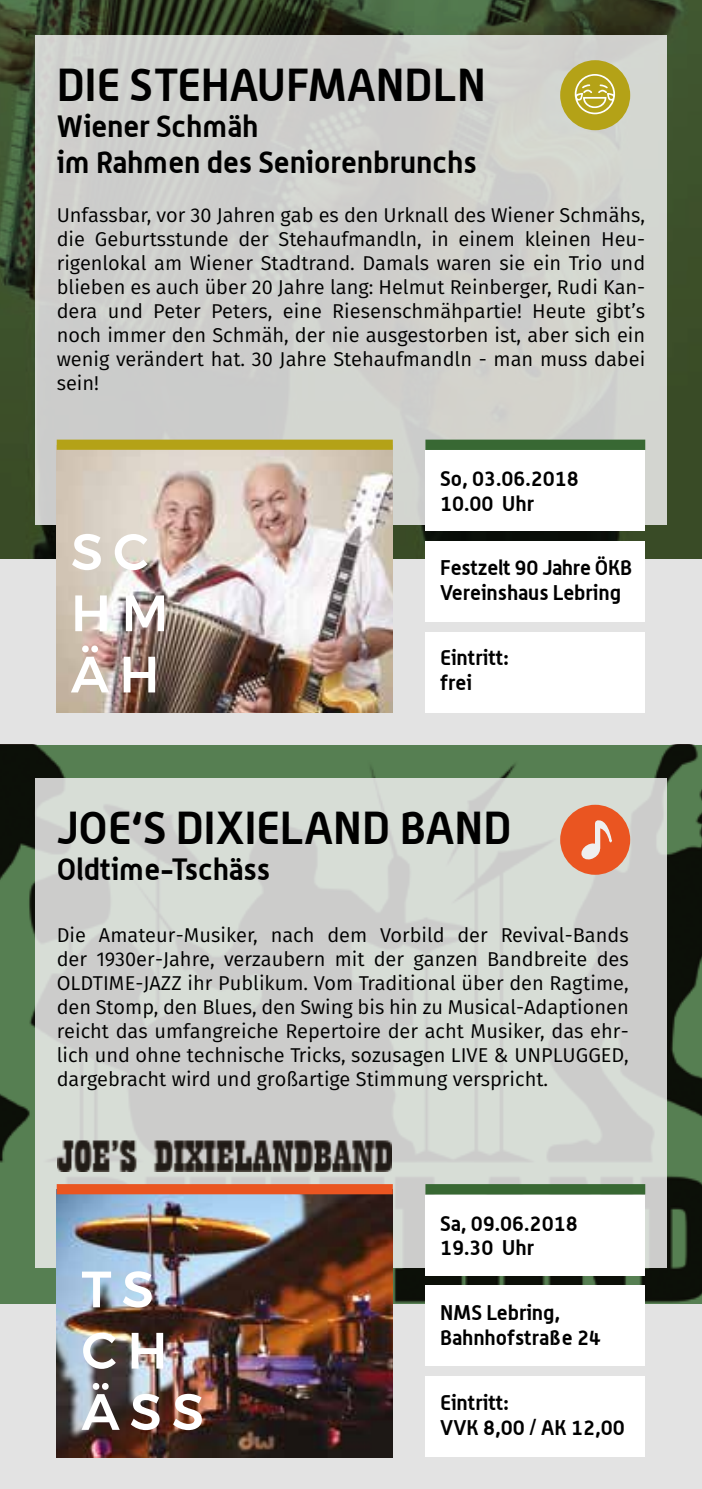
<style>
.page{position:relative;width:702px;height:1489px;background:#fff}
.page>*{position:absolute;margin:0;border:0;box-sizing:border-box;transform-origin:0 0}
.t1{font:500 51px/61.2px "Montserrat";letter-spacing:.2em;color:#fff}
.t2{font:700 45px "Alwyn";color:#000}
.t3{font:700 30px/36px "Alwyn";color:#000}
.t4{font:700 20.75px/24.8px "Alwyn";color:#000}
.t5{font:20px/24px "Fira Sans";color:#000;text-align:justify}
</style>
<div class="page">
<div style="left:0;top:1303px;width:702px;height:185px;background:#e3e3e3"></div>
<img style="left:0;top:0;width:702px;height:559px">
<div style="left:0;top:559px;width:702px;height:185px;background:#e3e3e3"></div>
<div style="left:35px;top:35px;width:631px;height:489px;background:#cfcfcc"></div>
<div style="left:425px;top:450px;width:220px;height:80px;background:#fff"></div>
<div style="left:425px;top:541px;width:220px;height:80px;background:#fff"></div>
<div style="left:425px;top:632px;width:220px;height:80px;background:#fff"></div>
<div style="left:425px;top:439px;width:220px;height:11px;background:#386833"></div>
<img style="left:57px;top:450px;width:336px;height:262px">
<div style="left:57px;top:439px;width:336px;height:11px;background:#b4a217"></div>
<img style="left:0;top:744px;width:702px;height:558px">
<div style="left:35px;top:778px;width:631px;height:489px;background:linear-gradient(to right,#d1d4d0,#d2d6d1)"></div>
<div style="left:425px;top:1194px;width:220px;height:81px;background:#fff"></div>
<div style="left:425px;top:1285px;width:220px;height:80px;background:#fff"></div>
<div style="left:425px;top:1376px;width:220px;height:80px;background:#fff"></div>
<div style="left:425px;top:1183px;width:220px;height:11px;background:#386833"></div>
<img style="left:57px;top:1194px;width:336px;height:262px">
<div style="left:57px;top:1183px;width:336px;height:11px;background:#ea5521"></div>
<div style="left:560px;top:804px;width:70px;height:70px;background:#ea5521;border-radius:50%"></div>
<svg style="left:582px;top:820px;width:30px;height:39px"></svg>
<img style="left:57px;top:1140px;width:334px;height:31px">
<div style="left:560px;top:60px;width:70px;height:70px;background:#b4a217;border-radius:50%"></div>
<svg style="left:574px;top:74px;width:41px;height:40px"></svg>
<h2 class="t2" style="left:57px;top:57px;width:431px">DIE STEHAUFMANDLN</h2>
<h3 class="t3" style="left:57px;top:107px;width:421px">Wiener Schmäh<br>im Rahmen des Seniorenbrunchs</h3>
<p class="t5" style="left:57px;top:203px;width:590px">Unfassbar, vor 30 Jahren gab es den Urknall des Wiener Schmähs, die Geburtsstunde der Stehaufmandln, in einem kleinen Heu&shy;rigenlokal am Wiener Stadtrand. Damals waren sie ein Trio und blieben es auch über 20 Jahre lang: Helmut Reinberger, Rudi Kan&shy;dera und Peter Peters, eine Riesenschmähpartie! Heute gibt’s noch immer den Schmäh, der nie ausgestorben ist, aber sich ein wenig verändert hat. 30 Jahre Stehaufmandln - man muss dabei sein!</p>
<h1 class="t1" style="left:71px;top:517px;width:99px">SC<br>HM<br>ÄH</h1>
<p class="t4" style="left:440px;top:465px;width:140px">So, 03.06.2018<br>10.00 Uhr</p>
<p class="t4" style="left:440px;top:555px;width:193px">Festzelt 90 Jahre ÖKB<br>Vereinshaus Lebring</p>
<p class="t4" style="left:440px;top:645px;width:70px">Eintritt: frei</p>
<h2 class="t2" style="left:57px;top:799px;width:456px">JOE‘S DIXIELAND BAND</h2>
<h3 class="t3" style="left:57px;top:850px;width:215px">Oldtime-Tschäss</h3>
<p class="t5" style="left:57px;top:923px;width:573px">Die Amateur-Musiker, nach dem Vorbild der Revival-Bands der 1930er-Jahre, verzaubern mit der ganzen Bandbreite des OLDTIME-JAZZ ihr Publikum. Vom Traditional über den Ragtime, den Stomp, den Blues, den Swing bis hin zu Musical-Adaptionen reicht das umfangreiche Repertoire der acht Musiker, das ehr&shy;lich und ohne technische Tricks, sozusagen LIVE &amp; UNPLUGGED, dargebracht wird und großartige Stimmung verspricht.</p>
<h1 class="t1" style="left:81px;top:1254px;width:124px">TS<br>CH<br>ÄSS</h1>
<p class="t4" style="left:440px;top:1210px;width:139px">Sa, 09.06.2018<br>19.30 Uhr</p>
<p class="t4" style="left:440px;top:1299px;width:162px">NMS Lebring,<br>Bahnhofstraße 24</p>
<p class="t4" style="left:440px;top:1389px;width:186px">Eintritt:<br>VVK 8,00 / AK 12,00</p>
</div>
